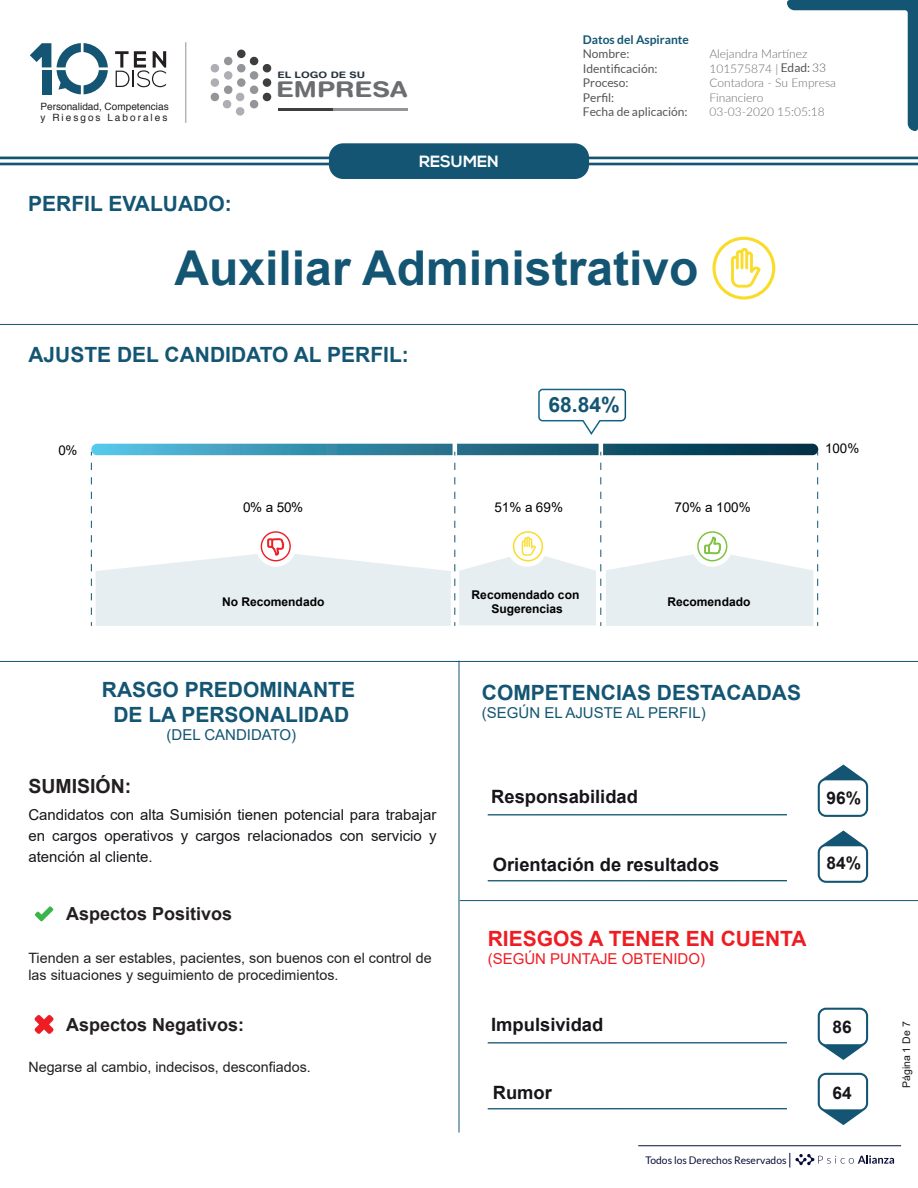
<style>
.page{position:relative;width:918px;height:1188px;background:#fff}
.page>*{position:absolute;margin:0;border:0;box-sizing:border-box;transform-origin:0 0}
.t1{font:700 48px "Arial";color:#135572}
.t2{font:700 21.75px "Helvetica Rounded";color:#6c6d70;scale:1.2 1}
.t3{font:700 21px/25.2px "Arial";color:#135572;text-align:center}
.t4{font:700 21px "Arial";color:#ee1d23}
.t5{font:700 19.5px "Arial";color:#231f20}
.t6{font:700 18.3px "Arial";color:#18151a}
.t7{font:700 18px "Arial";color:#231f20}
.t8{font:700 17.25px "Arial";color:#18151a}
.t9{font:700 16.2px "Nexa";color:#fff}
.t10{font:15px/21px "Arial";color:#18151a;text-align:justify}
.t11{font:15px "Arial";color:#135572}
.t12{font:15px "Arial";color:#ee1d23}
.t13{font:14.25px/17.1px "Arial";color:#231f20}
.t14{font:13.5px "Arial";color:#000001}
.t15{font:13.35px "Arial";color:#000001}
.t16{font:300 12px/14.4px "Lato";color:#6c6d6f}
.t17{font:12px/14.4px "Lato";color:#555458}
.t18{font:700 12px/14.4px "Arial";color:#000001;text-align:center}
.t19{font:700 12px "Lato";color:#135572}
.t20{font:10.5px "Lato";color:#070d36}
.t21{font:10.5px "Arial";color:#18151a}
.t22{font:10.05px/11.1px "Helvetica";color:#231f20}
.t23{font:700 9px "Helvetica Rounded";color:#26333e;scale:1.2 1}
.s1{font-weight:400;color:#555458}
.s2{color:#555458}
</style>
<div class="page">
<svg style="left:91px;top:444px;width:727px;height:11px"></svg>
<hr style="left:453px;top:440px;width:4px;height:31px;background:#fff">
<hr style="left:599px;top:440px;width:4px;height:31px;background:#fff">
<hr style="left:459px;top:661px;width:1px;height:471px;background:#135572">
<hr style="left:0;top:661px;width:918px;height:1px;background:#135572">
<hr style="left:460px;top:900px;width:458px;height:1px;background:#135572">
<hr style="left:0;top:324px;width:918px;height:1px;background:#135572">
<hr style="left:0;top:157px;width:918px;height:2px;background:#135572">
<hr style="left:0;top:163px;width:918px;height:2px;background:#135572">
<div style="left:329px;top:143px;width:260px;height:36px;background:#135572;border-radius:14px"></div>
<hr style="left:488px;top:814px;width:299px;height:1px;background:#135572">
<svg style="left:538px;top:388px;width:89px;height:47px"></svg>
<svg style="left:35px;top:906px;width:18px;height:15px"></svg>
<svg style="left:34px;top:1015px;width:20px;height:19px"></svg>
<svg style="left:818px;top:765px;width:50px;height:52px"></svg>
<hr style="left:488px;top:880px;width:299px;height:1px;background:#135572">
<svg style="left:818px;top:830px;width:50px;height:53px"></svg>
<hr style="left:488px;top:1042px;width:299px;height:1px;background:#135572">
<svg style="left:818px;top:1008px;width:50px;height:52px"></svg>
<svg style="left:818px;top:1073px;width:50px;height:52px"></svg>
<hr style="left:488px;top:1108px;width:299px;height:1px;background:#135572">
<svg style="left:57px;top:43px;width:51px;height:51px"></svg>
<svg style="left:30px;top:43px;width:21px;height:24px"></svg>
<div style="left:42px;top:70px;width:9px;height:24px;background:#135572"></div>
<svg style="left:115px;top:51px;width:51px;height:36px"></svg>
<div style="left:237px;top:50px;width:9px;height:8px;background:#3e3e3f;border-radius:50%"></div>
<div style="left:237px;top:78px;width:9px;height:9px;background:#939598;border-radius:50%"></div>
<div style="left:263px;top:78px;width:8px;height:9px;background:#3e3e3f;border-radius:50%"></div>
<div style="left:211px;top:78px;width:8px;height:9px;background:#afaeb4;border-radius:50%"></div>
<div style="left:250px;top:71px;width:8px;height:9px;background:#939598;border-radius:50%"></div>
<svg style="left:210px;top:56px;width:62px;height:17px"></svg>
<div style="left:224px;top:71px;width:8px;height:9px;background:#afaeb4;border-radius:50%"></div>
<svg style="left:210px;top:85px;width:62px;height:31px"></svg>
<hr style="left:278px;top:108px;width:55px;height:2px;background:#3e3e3f">
<hr style="left:333px;top:108px;width:75px;height:2px;background:#939598">
<hr style="left:186px;top:42px;width:1px;height:81px;background:#939598">
<svg style="left:787px;top:0;width:131px;height:131px"></svg>
<hr style="left:638px;top:1145px;width:263px;height:1px;background:#070d36">
<svg style="left:795px;top:1154px;width:99px;height:11px"></svg>
<svg style="left:91px;top:452px;width:727px;height:174px"></svg>
<div style="left:712px;top:237px;width:63px;height:63px;border:3px solid #fadc28;border-radius:50%"></div>
<svg style="left:731px;top:248px;width:30px;height:40px"></svg>
<p class="t22" style="left:41px;top:100px;width:130px">Personalidad, Competencias y Riesgos Laborales</p>
<h3 class="t3" style="left:28px;top:191px;width:205px">PERFIL EVALUADO:</h3>
<p class="t23" style="left:277px;top:70px;width:75px">EL LOGO DE SU</p>
<h2 class="t2" style="left:276px;top:76px;width:111px">EMPRESA</h2>
<p class="t9" style="left:419px;top:152px;width:81px">RESUMEN</p>
<p class="t19" style="left:583px;top:33px;width:108px">Datos del Aspirante</p>
<p class="t17" style="left:583px;top:47px;width:106px">Nombre:<br>Identificación:<br>Proceso:<br>Perfil:<br>Fecha de aplicación:</p>
<p class="t16" style="left:709px;top:46px;width:128px">Alejandra Martínez<br>101575874 | <span class="s1">Edad:</span> <span class="s2">33<br></span>Contadora - Su Empresa<br>Financiero<br>03-03-2020 15:05:18</p>
<h1 class="t1" style="left:175px;top:234px;width:525px">Auxiliar Administrativo</h1>
<h3 class="t3" style="left:28px;top:343px;width:382px">AJUSTE DEL CANDIDATO AL PERFIL:</h3>
<h3 class="t3" style="left:548px;top:392px;width:73px">68.84%</h3>
<p class="t15" style="left:58px;top:441px;width:20px">0%</p>
<p class="t15" style="left:825px;top:439px;width:36px">100%</p>
<p class="t14" style="left:243px;top:497px;width:62px">0% a 50%</p>
<p class="t14" style="left:494px;top:497px;width:70px">51% a 69%</p>
<p class="t14" style="left:675px;top:497px;width:78px">70% a 100%</p>
<p class="t18" style="left:222px;top:595px;width:104px">No Recomendado</p>
<p class="t18" style="left:472px;top:588px;width:109px">Recomendado con<br>Sugerencias</p>
<p class="t18" style="left:667px;top:595px;width:85px">Recomendado</p>
<h3 class="t3" style="left:102px;top:677px;width:255px">RASGO PREDOMINANTE<br>DE LA PERSONALIDAD</h3>
<p class="t11" style="left:167px;top:725px;width:131px">(DEL CANDIDATO)</p>
<h3 class="t5" style="left:28px;top:772px;width:104px">SUMISIÓN:</h3>
<p class="t10" style="left:28px;top:804px;width:410px">Candidatos con alta Sumisión tienen potencial para trabajar en cargos operativos y cargos relacionados con servicio y atención al cliente.</p>
<p class="t7" style="left:66px;top:901px;width:168px">Aspectos Positivos</p>
<p class="t13" style="left:28px;top:949px;width:405px">Tienden a ser estables, pacientes, son buenos con el control de las situaciones y seguimiento de procedimientos.</p>
<p class="t7" style="left:66px;top:1012px;width:180px">Aspectos Negativos:</p>
<p class="t13" style="left:28px;top:1059px;width:284px">Negarse al cambio, indecisos, desconfiados.</p>
<h3 class="t3" style="left:482px;top:680px;width:321px">COMPETENCIAS DESTACADAS</h3>
<p class="t11" style="left:482px;top:702px;width:225px">(SEGÚN EL AJUSTE AL PERFIL)</p>
<p class="t6" style="left:491px;top:784px;width:148px">Responsabilidad</p>
<p class="t8" style="left:826px;top:785px;width:36px">96%</p>
<p class="t6" style="left:493px;top:852px;width:228px">Orientación de resultados</p>
<p class="t8" style="left:826px;top:851px;width:36px">84%</p>
<h3 class="t4" style="left:488px;top:924px;width:320px">RIESGOS A TENER EN CUENTA</h3>
<p class="t12" style="left:488px;top:948px;width:219px">(SEGÚN PUNTAJE OBTENIDO)</p>
<p class="t6" style="left:491px;top:1012px;width:114px">Impulsividad</p>
<p class="t8" style="left:833px;top:1015px;width:21px">86</p>
<p class="t6" style="left:493px;top:1080px;width:61px">Rumor</p>
<p class="t8" style="left:833px;top:1081px;width:21px">64</p>
<p class="t20" style="left:646px;top:1154px;width:142px">Todos los Derechos Reservados</p>
<p class="t21" style="left:899px;top:1088px;width:68px;rotate:-90deg">Página 1 De 7</p>
</div>
